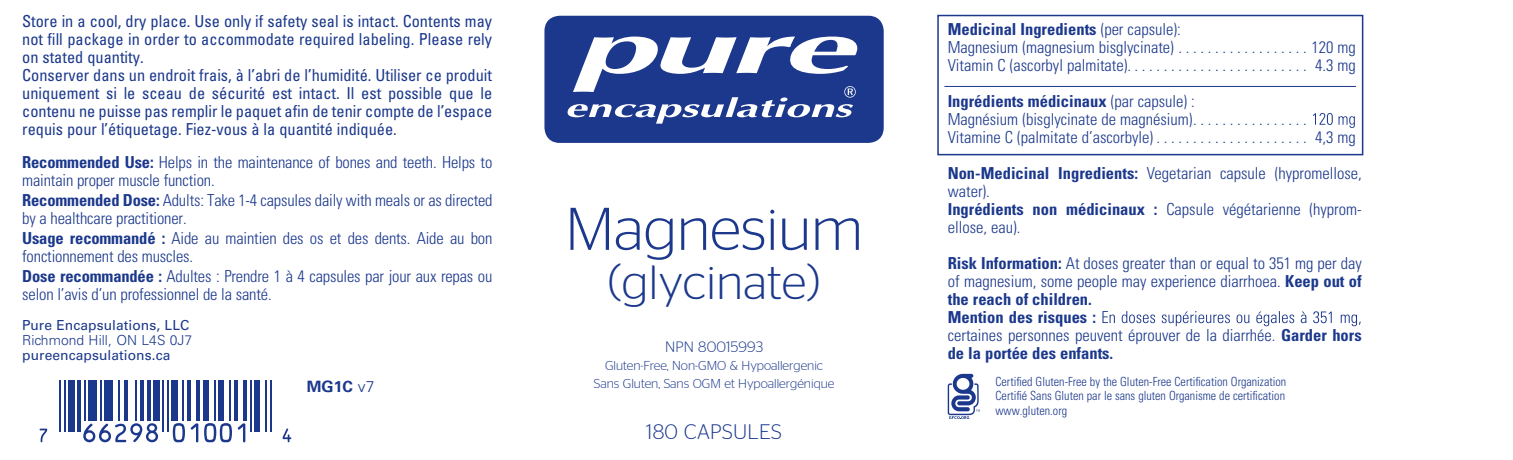
<style>
.page{position:relative;width:1513px;height:460px;background:#fff}
.page>*{position:absolute;margin:0;border:0;box-sizing:border-box;transform-origin:0 0}
.t1{font:300 60px "Stag Sans";color:#1b388c}
.t2{font:300 48px "Stag Sans";letter-spacing:.01em;color:#1b388c}
.t3{font:300 21px "Stag Sans";letter-spacing:.01em;color:#1b388c}
.t4{font:300 condensed 16.5px/18px "Univers LT Std";color:#1b388c}
.t5{font:condensed 16.5px/18px "Univers LT Std";color:#1b388c}
.t6{font:700 15.6px "Univers LT Std";color:#1b388c}
.t7{font:300 15px "Stag Sans";letter-spacing:.01em;color:#1b388c}
.t8{font:13.8px "Univers LT Std";letter-spacing:.005em;color:#1b388c}
.t9{font:300 13.8px "Univers LT Std";letter-spacing:.005em;color:#1b388c}
.t10{font:300 12.9px "Stag Sans";color:#1b388c}
.t11{font:300 condensed 12.6px/14.1px "Univers LT Std";color:#1b388c;text-align:justify}
.s1{font-weight:700}
.s2{font-weight:300}
</style>
<div class="page">
<svg style="left:40px;top:428px;width:7px;height:14px"></svg>
<hr style="left:59px;top:380px;width:2px;height:51px;background:#1b388c">
<hr style="left:64px;top:380px;width:1px;height:51px;background:#1b388c">
<div style="left:68px;top:380px;width:6px;height:51px;background:#1b388c"></div>
<hr style="left:77px;top:380px;width:4px;height:51px;background:#1b388c">
<hr style="left:84px;top:380px;width:2px;height:40px;background:#1b388c">
<div style="left:89px;top:380px;width:8px;height:40px;background:#1b388c"></div>
<hr style="left:100px;top:380px;width:1px;height:40px;background:#1b388c">
<div style="left:104px;top:380px;width:8px;height:40px;background:#1b388c"></div>
<hr style="left:118px;top:380px;width:1px;height:40px;background:#1b388c">
<hr style="left:125px;top:380px;width:3px;height:40px;background:#1b388c">
<hr style="left:136px;top:380px;width:1px;height:40px;background:#1b388c">
<hr style="left:140px;top:380px;width:4px;height:40px;background:#1b388c">
<svg style="left:83px;top:423px;width:75px;height:19px"></svg>
<hr style="left:147px;top:380px;width:3px;height:40px;background:#1b388c">
<div style="left:153px;top:380px;width:6px;height:40px;background:#1b388c"></div>
<hr style="left:162px;top:380px;width:2px;height:51px;background:#1b388c">
<hr style="left:167px;top:380px;width:1px;height:51px;background:#1b388c">
<svg style="left:173px;top:423px;width:12px;height:19px"></svg>
<div style="left:171px;top:380px;width:6px;height:40px;background:#1b388c"></div>
<hr style="left:183px;top:380px;width:1px;height:40px;background:#1b388c">
<svg style="left:191px;top:423px;width:7px;height:19px"></svg>
<hr style="left:187px;top:380px;width:4px;height:40px;background:#1b388c">
<hr style="left:196px;top:380px;width:4px;height:40px;background:#1b388c">
<div style="left:203px;top:380px;width:6px;height:40px;background:#1b388c"></div>
<hr style="left:214px;top:380px;width:1px;height:40px;background:#1b388c">
<svg style="left:204px;top:423px;width:28px;height:19px"></svg>
<div style="left:218px;top:380px;width:6px;height:40px;background:#1b388c"></div>
<hr style="left:230px;top:380px;width:1px;height:40px;background:#1b388c">
<svg style="left:238px;top:423px;width:7px;height:19px"></svg>
<hr style="left:234px;top:380px;width:4px;height:40px;background:#1b388c">
<hr style="left:243px;top:380px;width:4px;height:40px;background:#1b388c">
<hr style="left:250px;top:380px;width:1px;height:51px;background:#1b388c">
<div style="left:254px;top:380px;width:6px;height:51px;background:#1b388c"></div>
<hr style="left:265px;top:380px;width:2px;height:51px;background:#1b388c">
<hr style="left:270px;top:380px;width:1px;height:51px;background:#1b388c">
<svg style="left:283px;top:428px;width:8px;height:14px"></svg>
<div style="left:937px;top:15px;width:426px;height:140px;border:2px solid #1b388c"></div>
<svg style="left:1313px;top:113px;width:41px;height:15px"></svg>
<svg style="left:1102px;top:311px;width:258px;height:15px"></svg>
<hr style="left:944px;top:86px;width:412px;height:1px;background:#1b388c">
<svg style="left:947px;top:373px;width:32px;height:46px"></svg>
<div style="left:544px;top:16px;width:339px;height:127px;background:#1b388c;border-radius:15px"></div>
<svg style="left:567px;top:37px;width:291px;height:87px"></svg>
<p class="t5" style="left:22px;top:12px;width:472px">Store in a cool, dry place. Use only if safety seal is intact. Contents may not fill package in order to accommodate required labeling. Please rely on stated quantity.<br>Conserver dans un endroit frais, à l’abri de l’humidité. Utiliser ce produit uniquement si le sceau de sécurité est intact. Il est possible que le contenu ne puisse pas remplir le paquet afin de tenir compte de l’espace requis pour l’étiquetage. Fiez-vous à la quantité indiquée.</p>
<p class="t4" style="left:22px;top:153px;width:472px"><span class="s1">Recommended Use:</span> Helps in the maintenance of bones and teeth. Helps to maintain proper muscle function.</p>
<p class="t4" style="left:22px;top:191px;width:472px"><span class="s1">Recommended Dose:</span> Adults: Take 1-4 capsules daily with meals or as directed by a healthcare practitioner.</p>
<p class="t4" style="left:22px;top:229px;width:472px"><span class="s1">Usage recommandé :</span> Aide au maintien des os et des dents. Aide au bon fonctionnement des muscles.</p>
<p class="t4" style="left:22px;top:267px;width:472px"><span class="s1">Dose recommandée :</span> Adultes : Prendre 1 à 4 capsules par jour aux repas ou selon l’avis d’un professionnel de la santé.</p>
<p class="t8" style="left:22px;top:317px;width:169px">Pure Encapsulations, LLC</p>
<p class="t9" style="left:22px;top:332px;width:172px">Richmond Hill, ON L4S 0J7</p>
<p class="t8" style="left:22px;top:347px;width:150px">pureencapsulations.ca</p>
<h1 class="t1" style="left:565px;top:196px;width:299px">Magnesium</h1>
<h2 class="t2" style="left:608px;top:256px;width:213px">(glycinate)</h2>
<p class="t7" style="left:665px;top:338px;width:100px">NPN 80015993</p>
<p class="t10" style="left:605px;top:357px;width:220px">Gluten-Free, Non-GMO &amp; Hypoallergenic</p>
<p class="t6" style="left:307px;top:376px;width:69px">MG1C <span class="s2">v7</span></p>
<p class="t10" style="left:594px;top:375px;width:242px">Sans Gluten, Sans OGM et Hypoallergénique</p>
<p class="t3" style="left:646px;top:420px;width:137px">180 CAPSULES</p>
<p class="t4" style="left:947px;top:20px;width:409px"><span class="s1">Medicinal Ingredients</span> (per capsule):<br>Magnesium (magnesium bisglycinate) . . . . . . . . . . . . . . . . . . 120 mg<br>Vitamin C (ascorbyl palmitate). . . . . . . . . . . . . . . . . . . . . . . . . 4.3 mg</p>
<p class="t4" style="left:947px;top:92px;width:409px"><span class="s1">Ingrédients médicinaux</span> (par capsule) :<br>Magnésium (bisglycinate de magnésium). . . . . . . . . . . . . . . .<br>Vitamine C (palmitate d’ascorbyle) . . . . . . . . . . . . . . . . . . . . . 4,3 mg</p>
<p class="t4" style="left:947px;top:164px;width:415px"><span class="s1">Non-Medicinal Ingredients:</span> Vegetarian capsule (hypromellose, water).<br><span class="s1">Ingrédients non médicinaux :</span> Capsule végétarienne (hyprom&shy;ellose, eau).</p>
<p class="t4" style="left:947px;top:254px;width:415px"><span class="s1">Risk Information:</span> At doses greater than or equal to 351 mg per day of magnesium, some people may experience diarrhoea. <span class="s1">Keep out of the reach of children.<br>Mention des risques :<br></span>certaines personnes peuvent éprouver de la diarrhée. <span class="s1">Garder hors de la portée des enfants.</span></p>
<p class="t11" style="left:995px;top:374px;width:292px">Certified Gluten-Free by the Gluten-Free Certification Organization Certifié Sans Gluten par le sans gluten Organisme de certification www.gluten.org</p>
</div>
